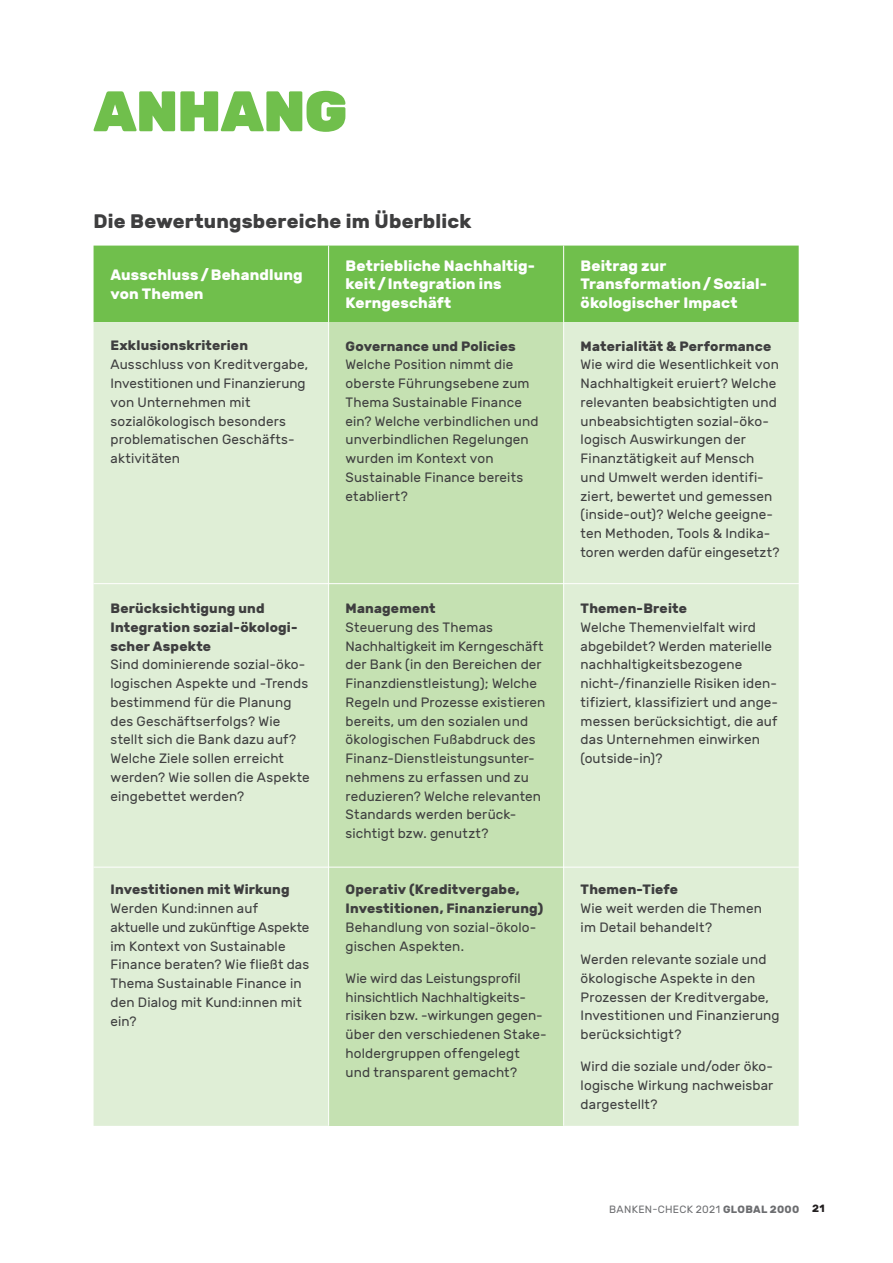
<style>
.page{position:relative;width:893px;height:1263px;background:#fff}
.page>*{position:absolute;margin:0;border:0;box-sizing:border-box;transform-origin:0 0}
.t1{font:900 57px "Rubik";letter-spacing:-.01em;color:#70bf4c}
.t2{font:700 19.5px "Rubik";letter-spacing:.01em;color:#3e3e3f}
.t3{font:700 15px/18.8px "Rubik";letter-spacing:.01em;color:#fff}
.t4{font:13.5px/18.8px "Rubik";letter-spacing:.01em;color:#3e3e3f}
.t5{font:700 13.5px/18.8px "Rubik";letter-spacing:.015em;color:#3e3e3f}
.t6{font:10.5px "Rubik";letter-spacing:.03em;color:#6c6d70}
.s1{font-weight:700}
.s2{font-weight:700;color:#231f20}
</style>
<div class="page">
<div style="left:94px;top:246px;width:705px;height:76px;background:#70bf4c"></div>
<div style="left:94px;top:322px;width:705px;height:804px;background:#dfeed6"></div>
<div style="left:329px;top:322px;width:235px;height:804px;background:#c5e1b2"></div>
<hr style="left:328px;top:246px;width:1px;height:76px;background:#fff">
<hr style="left:563px;top:246px;width:1px;height:76px;background:#fff">
<hr style="left:328px;top:322px;width:1px;height:804px;background:#fff">
<hr style="left:563px;top:322px;width:1px;height:804px;background:#fff">
<hr style="left:94px;top:583px;width:705px;height:1px;background:#fff">
<hr style="left:94px;top:867px;width:705px;height:1px;background:#fff">
<h1 class="t1" style="left:94px;top:77px;width:255px">ANHANG</h1>
<h2 class="t2" style="left:94px;top:210px;width:379px">Die Bewertungsbereiche im Überblick</h2>
<p class="t3" style="left:111px;top:266px;width:194px">Ausschluss/Behandlung von Themen</p>
<p class="t3" style="left:346px;top:257px;width:191px">Betriebliche Nachhaltig&shy;keit/Integration ins<br>Kerngeschäft</p>
<p class="t3" style="left:581px;top:257px;width:188px">Beitrag zur<br>Transformation/Sozial&shy;ökologischer Impact</p>
<p class="t5" style="left:111px;top:337px;width:139px">Exklusionskriterien</p>
<p class="t4" style="left:111px;top:356px;width:199px">Ausschluss von Kreditvergabe,<br>Investitionen und Finanzierung von Unternehmen mit sozialökologisch besonders problematischen Geschäfts&shy;aktivitäten</p>
<p class="t5" style="left:581px;top:337px;width:192px">Materialität &amp; Performance</p>
<p class="t4" style="left:581px;top:356px;width:200px">Wie wird die Wesentlichkeit von<br>Nachhaltigkeit eruiert? Welche relevanten beabsichtigten und unbeabsichtigten sozial-öko&shy;logisch Auswirkungen der<br>Finanztätigkeit auf Mensch und Umwelt werden identifi&shy;ziert, bewertet und gemessen (inside-out)? Welche geeigne&shy;ten Methoden, Tools &amp; Indika&shy;toren werden dafür eingesetzt?</p>
<p class="t5" style="left:346px;top:337px;width:172px">Governance und Policies</p>
<p class="t4" style="left:346px;top:356px;width:194px">Welche Position nimmt die oberste Führungsebene zum<br>Thema Sustainable Finance ein? Welche verbindlichen und unverbindlichen Regelungen wurden im Kontext von<br>Sustainable Finance bereits etabliert?</p>
<p class="t5" style="left:111px;top:599px;width:189px">Berücksichtigung und<br>Integration sozial-ökologi&shy;scher Aspekte</p>
<p class="t4" style="left:111px;top:656px;width:201px">Sind dominierende sozial-öko&shy;logischen Aspekte und -Trends bestimmend für die Planung des Geschäftserfolgs? Wie stellt sich die Bank dazu auf?<br>Welche Ziele sollen erreicht werden? Wie sollen die Aspekte eingebettet werden?</p>
<p class="t5" style="left:111px;top:880px;width:181px">Investitionen mit Wirkung</p>
<p class="t4" style="left:111px;top:899px;width:200px">Werden Kund:innen auf aktuelle und zukünftige Aspekte im Kontext von Sustainable<br>Finance beraten? Wie fließt das<br>Thema Sustainable Finance in den Dialog mit Kund:innen mit ein?</p>
<p class="t5" style="left:346px;top:599px;width:92px">Management</p>
<p class="t4" style="left:346px;top:618px;width:201px">Steuerung des Themas<br>Nachhaltigkeit im Kerngeschäft der Bank (in den Bereichen der<br>Finanzdienstleistung); Welche<br>Regeln und Prozesse existieren bereits, um den sozialen und ökologischen Fußabdruck des<br>Finanz-Dienstleistungsunter&shy;nehmens zu erfassen und zu reduzieren? Welche relevanten<br>Standards werden berück&shy;sichtigt bzw. genutzt?</p>
<p class="t5" style="left:346px;top:881px;width:199px">Operativ (Kreditvergabe,<br>Investitionen, Finanzierung)</p>
<p class="t4" style="left:346px;top:918px;width:192px">Behandlung von sozial-ökolo&shy;gischen Aspekten.</p>
<p class="t4" style="left:346px;top:969px;width:203px">Wie wird das Leistungsprofil hinsichtlich Nachhaltigkeits&shy;risiken bzw. -wirkungen gegen&shy;über den verschiedenen Stake&shy;holdergruppen offengelegt und transparent gemacht?</p>
<p class="t5" style="left:581px;top:599px;width:108px">Themen-Breite</p>
<p class="t4" style="left:581px;top:618px;width:199px">Welche Themenvielfalt wird abgebildet? Werden materielle nachhaltigkeitsbezogene nicht-/finanzielle Risiken iden&shy;tifiziert, klassifiziert und ange&shy;messen berücksichtigt, die auf das Unternehmen einwirken (outside-in)?</p>
<p class="t5" style="left:581px;top:881px;width:99px">Themen-Tiefe</p>
<p class="t4" style="left:581px;top:899px;width:183px">Wie weit werden die Themen im Detail behandelt?</p>
<p class="t4" style="left:581px;top:950px;width:201px">Werden relevante soziale und ökologische Aspekte in den<br>Prozessen der Kreditvergabe,<br>Investitionen und Finanzierung berücksichtigt?</p>
<p class="t4" style="left:581px;top:1058px;width:194px;text-align:justify">Wird die soziale und/oder öko&shy;logische Wirkung nachweisbar dargestellt?</p>
<p class="t6" style="left:609px;top:1203px;width:217px">BANKEN-CHECK 2021 <span class="s1">GLOBAL 2000</span> <span class="s2">21</span></p>
</div>
